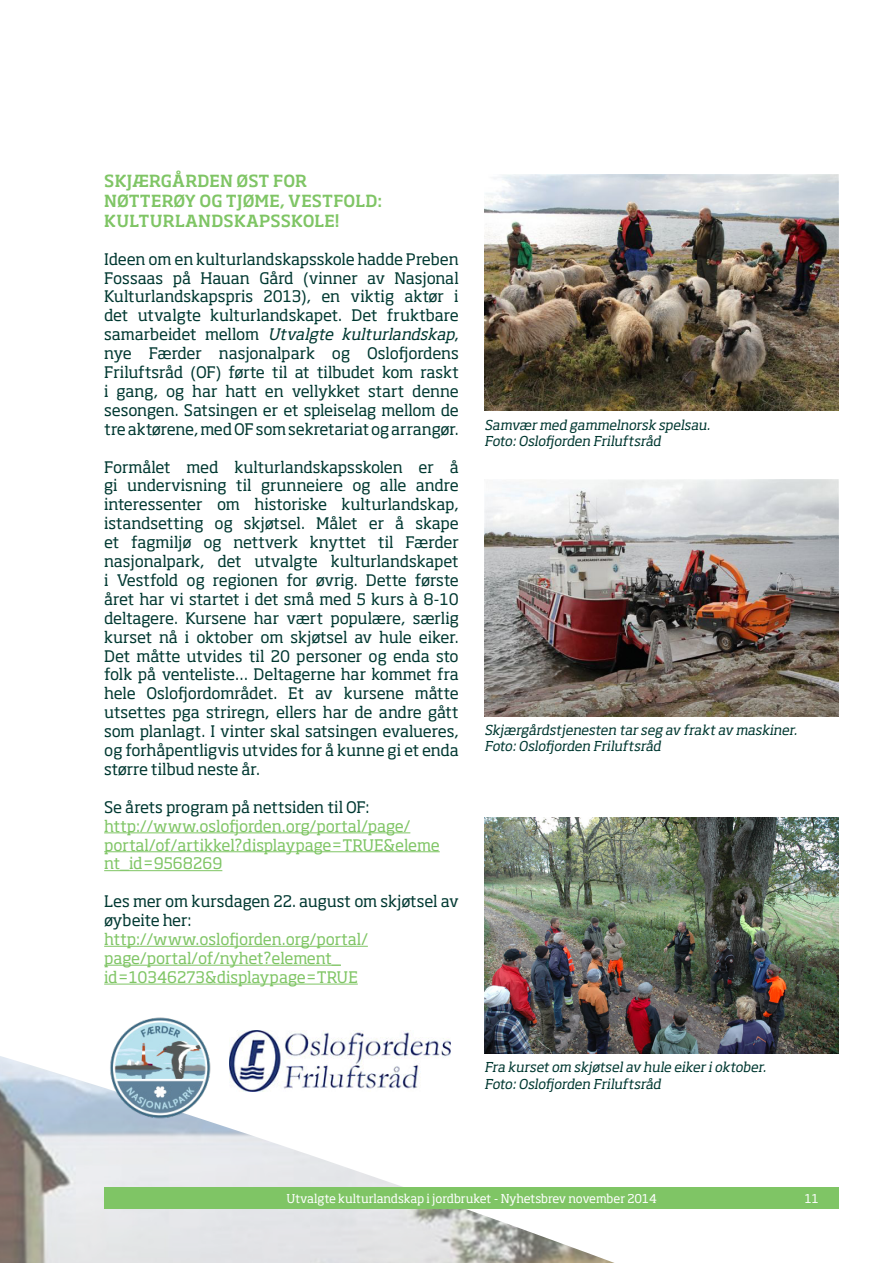
<style>
.page{position:relative;width:893px;height:1263px;background:#fff}
.page>*{position:absolute;margin:0;border:0;box-sizing:border-box;transform-origin:0 0}
.t1{font:500 16.5px/19.8px "Soho Pro";letter-spacing:.015em;color:#7fc565}
.t2{font:15.75px/18.9px "Soho Pro";letter-spacing:-.01em;color:#003831;text-align:justify}
.t3{font:15.75px/18.9px "Soho Pro";letter-spacing:-.005em;color:#7fc565}
.t4{font:italic 13.5px "Soho Pro";color:#003831}
.t5{font:12px "Soho Pro";letter-spacing:-.01em;color:#fff}
.s1{font-style:italic}
</style>
<div class="page">
<img style="left:0;top:945px;width:621px;height:318px">
<div style="left:104px;top:1188px;width:735px;height:21px;background:#7fc565"></div>
<img style="left:484px;top:174px;width:355px;height:237px">
<img style="left:484px;top:479px;width:355px;height:237px">
<img style="left:484px;top:817px;width:355px;height:236px">
<hr style="left:104px;top:832px;width:306px;height:1px;background:#7fc565">
<hr style="left:104px;top:851px;width:336px;height:1px;background:#7fc565">
<hr style="left:104px;top:870px;width:118px;height:1px;background:#7fc565">
<hr style="left:104px;top:946px;width:264px;height:1px;background:#7fc565">
<hr style="left:104px;top:965px;width:237px;height:1px;background:#7fc565">
<hr style="left:104px;top:984px;width:254px;height:1px;background:#7fc565">
<img style="left:230px;top:1030px;width:221px;height:61px">
<img style="left:109px;top:1017px;width:102px;height:102px">
<p class="t1" style="left:104px;top:170px;width:280px">SKJÆRGÅRDEN ØST FOR<br>NØTTERØY OG TJØME, VESTFOLD:<br>KULTURLANDSKAPSSKOLE!</p>
<p class="t2" style="left:104px;top:249px;width:356px">Ideen om en kulturlandskapsskole hadde Preben Fossaas på Hauan Gård (vinner av Nasjonal Kulturlandskapspris 2013), en viktig aktør i det utvalgte kulturlandskapet. Det fruktbare s a m a r b e i d e t m e l l o m <span class="s1">Utvalgte kulturlandskap</span>, nye Færder nasjonalpark og Oslofjordens Friluftsråd (OF) førte til at tilbudet kom raskt i gang, og har hatt en vellykket start denne sesongen. Satsingen er et spleiselag mellom de tre aktørene, med OF som sekretariat og arrangør.</p>
<p class="t2" style="left:104px;top:457px;width:356px">Formålet med kulturlandskapsskolen er å gi undervisning til grunneiere og alle andre interessenter om historiske kulturlandskap, istandsetting og skjøtsel. Målet er å skape et fagmiljø og nettverk knyttet til Færder nasjonalpark, det utvalgte kulturlandskapet i Vestfold og regionen for øvrig. Dette første året har vi startet i det små med 5 kurs à 8-10 deltagere. Kursene har vært populære, særlig kurset nå i oktober om skjøtsel av hule eiker.<br>Det måtte utvides til 20 personer og enda sto folk på venteliste… Deltagerne har kommet fra hele Oslofjordområdet. Et av kursene måtte utsettes pga striregn, ellers har de andre gått som planlagt. I vinter skal satsingen evalueres, og forhåpentligvis utvides for å kunne gi et enda større tilbud neste år.</p>
<p class="t2" style="left:104px;top:797px;width:267px">Se årets program på nettsiden til OF:</p>
<p class="t3" style="left:104px;top:816px;width:337px">http://www.oslofjorden.org/portal/page/ portal/of/artikkel?displaypage=TRUE&amp;eleme nt_id=9568269</p>
<p class="t2" style="left:104px;top:891px;width:356px">Les mer om kursdagen 22. august om skjøtsel av øybeite her:</p>
<p class="t3" style="left:104px;top:929px;width:265px">http://www.oslofjorden.org/portal/ page/portal/of/nyhet?element_ id=10346273&amp;displaypage=TRUE</p>
<p class="t4" style="left:484px;top:416px;width:230px">Samvær med gammelnorsk spelsau.</p>
<p class="t4" style="left:484px;top:432px;width:181px">Foto:Oslofjorden Friluftsråd</p>
<p class="t4" style="left:484px;top:721px;width:317px">Skj ærgårdstj enesten tar seg av frakt av maskiner.</p>
<p class="t4" style="left:484px;top:737px;width:181px">Foto:Oslofjorden Friluftsråd</p>
<p class="t4" style="left:484px;top:1058px;width:286px">Fra kurset om skjøtselav hule eiker ioktober.</p>
<p class="t4" style="left:484px;top:1074px;width:181px">Foto:Oslofjorden Friluftsråd</p>
<p class="t5" style="left:286px;top:1190px;width:372px">Utvalgte kulturlandskap i jordbruket - Nyhetsbrev november 2014</p>
<p class="t5" style="left:805px;top:1190px;width:15px">11</p>
</div>
